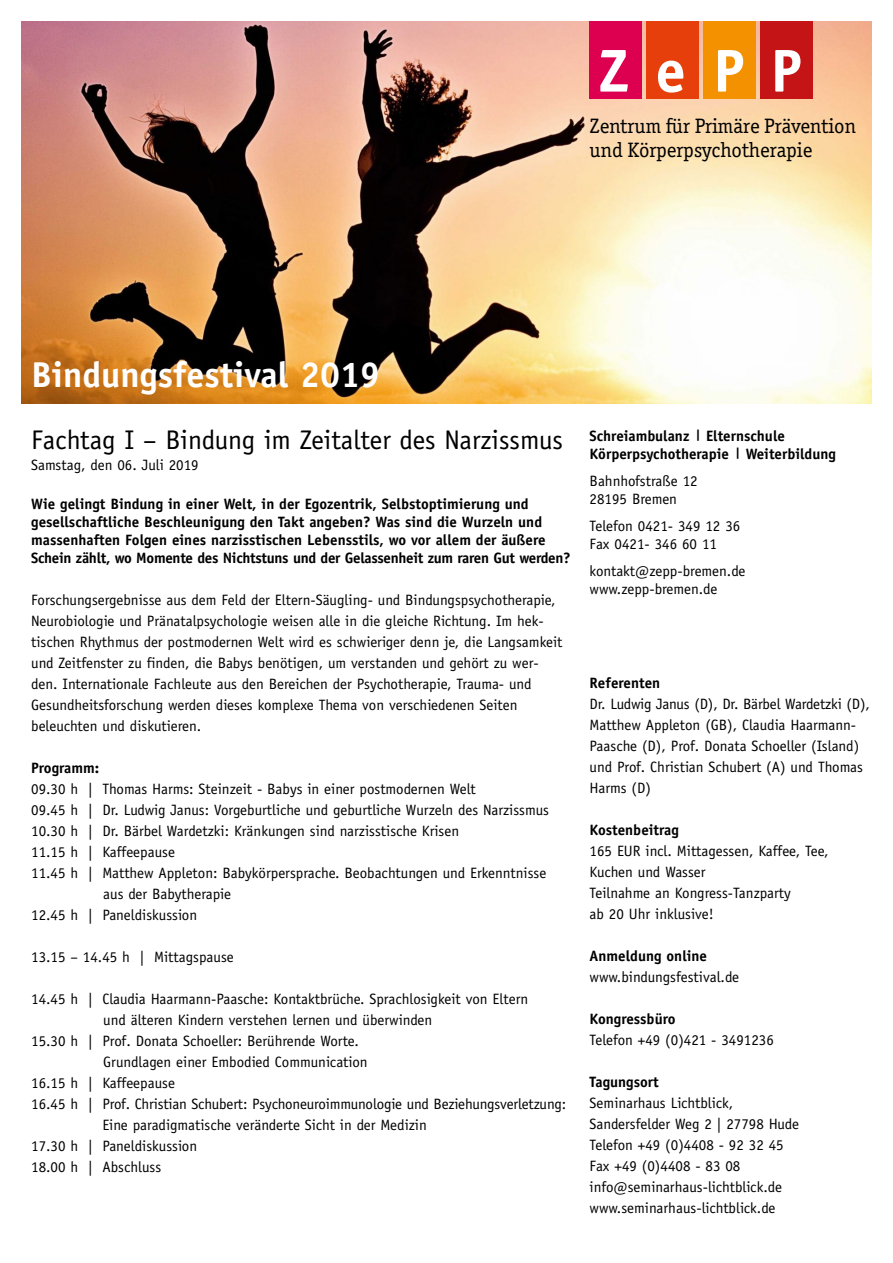
<style>
.page{position:relative;width:893px;height:1263px;background:#fff}
.page>*{position:absolute;margin:0;border:0;box-sizing:border-box;transform-origin:0 0}
.t1{font:700 36px "Officina Sans";color:#fff}
.t2{font:27px "Officina Sans";color:#000}
.t3{font:21px/24px "Officina Serif";color:#000}
.t4{font:15px/21px "Officina Sans";color:#000}
.t5{font:700 15px/18px "Officina Sans";color:#000}
</style>
<div class="page">
<img style="left:21px;top:21px;width:851px;height:383px">
<div style="left:589px;top:21px;width:53px;height:78px;background:#de0050"></div>
<div style="left:646px;top:21px;width:53px;height:78px;background:#e73f0c"></div>
<div style="left:703px;top:21px;width:53px;height:78px;background:#f39100"></div>
<div style="left:761px;top:21px;width:52px;height:78px;background:#c51415"></div>
<svg style="left:600px;top:50px;width:200px;height:43px"></svg>
<h3 class="t3" style="left:590px;top:114px;width:268px">Zentrum für Primäre Prävention und Körperpsychotherapie</h3>
<h1 class="t1" style="left:31px;top:352px;width:351px">Bindungsfestival 2019</h1>
<h2 class="t2" style="left:31px;top:424px;width:533px">Fachtag I – Bindung im Zeitalter des Narzissmus</h2>
<p class="t4" style="left:31px;top:454px;width:169px">Samstag, den 06. Juli 2019</p>
<p class="t5" style="left:31px;top:494px;width:541px">Wie gelingt Bindung in einer Welt, in der Egozentrik, Selbstoptimierung und gesellschaftliche Beschleunigung den Takt angeben? Was sind die Wurzeln und massenhaften Folgen eines narzisstischen Lebensstils, wo vor allem der äußere Schein zählt, wo Momente des Nichtstuns und der Gelassenheit zum raren Gut werden?</p>
<p class="t4" style="left:31px;top:589px;width:533px">Forschungsergebnisse aus dem Feld der Eltern-Säugling- und Bindungspsychotherapie, Neurobiologie und Pränatalpsychologie weisen alle in die gleiche Richtung. Im hek&shy;tischen Rhythmus der postmodernen Welt wird es schwieriger denn je, die Langsamkeit und Zeitfenster zu finden, die Babys benötigen, um verstanden und gehört zu wer&shy;den. Internationale Fachleute aus den Bereichen der Psychotherapie, Trauma- und Gesundheitsforschung werden dieses komplexe Thema von verschiedenen Seiten beleuchten und diskutieren.</p>
<p class="t5" style="left:31px;top:758px;width:70px">Programm:</p>
<p class="t4" style="left:31px;top:778px;width:446px">09.30 h | Thomas Harms: Steinzeit - Babys in einer postmodernen Welt</p>
<p class="t4" style="left:31px;top:799px;width:519px">09.45 h | Dr. Ludwig Janus: Vorgeburtliche und geburtliche Wurzeln des Narzissmus</p>
<p class="t4" style="left:31px;top:820px;width:429px">10.30 h | Dr. Bärbel Wardetzki: Kränkungen sind narzisstische Krisen</p>
<p class="t4" style="left:31px;top:841px;width:145px">11.15 h | Kaffeepause</p>
<p class="t4" style="left:31px;top:862px;width:517px">11.45 h | Matthew Appleton: Babykörpersprache. Beobachtungen und Erkenntnisse</p>
<p class="t4" style="left:103px;top:883px;width:129px">aus der Babytherapie</p>
<p class="t4" style="left:31px;top:904px;width:168px">12.45 h | Paneldiskussion</p>
<p class="t4" style="left:31px;top:946px;width:204px">13.15 – 14.45 h | Mittagspause</p>
<p class="t4" style="left:31px;top:988px;width:499px">14.45 h | Claudia Haarmann-Paasche: Kontaktbrüche. Sprachlosigkeit von Eltern</p>
<p class="t4" style="left:103px;top:1009px;width:330px">und älteren Kindern verstehen lernen und überwinden</p>
<p class="t4" style="left:31px;top:1030px;width:329px">15.30 h | Prof. Donata Schoeller: Berührende Worte.</p>
<p class="t4" style="left:103px;top:1051px;width:266px">Grundlagen einer Embodied Communication</p>
<p class="t4" style="left:31px;top:1072px;width:145px">16.15 h | Kaffeepause</p>
<p class="t4" style="left:31px;top:1093px;width:536px">16.45 h | Prof. Christian Schubert: Psychoneuroimmunologie und Beziehungsverletzung:</p>
<p class="t4" style="left:102px;top:1114px;width:326px">Eine paradigmatische veränderte Sicht in der Medizin</p>
<p class="t4" style="left:31px;top:1135px;width:168px">17.30 h | Paneldiskussion</p>
<p class="t4" style="left:31px;top:1156px;width:132px">18.00 h | Abschluss</p>
<p class="t5" style="left:590px;top:427px;width:248px">Schreiambulanz <sup>|</sup> Elternschule<br>Körperpsychotherapie <sup>|</sup> Weiterbildung</p>
<p class="t4" style="left:590px;top:472px;width:110px;line-height:18px">Bahnhofstraße 12<br>28195 Bremen</p>
<p class="t4" style="left:590px;top:517px;width:152px;line-height:18px">Telefon 0421- 349 12 36<br>Fax 0421- 346 60 11</p>
<p class="t4" style="left:590px;top:562px;width:157px;line-height:18px">kontakt@zepp-bremen.de www.zepp-bremen.de</p>
<p class="t5" style="left:590px;top:674px;width:72px">Referenten</p>
<p class="t4" style="left:590px;top:693px;width:282px">Dr. Ludwig Janus (D), Dr. Bärbel Wardetzki (D), Matthew Appleton (GB), Claudia Haarmann-Paasche (D), Prof. Donata Schoeller (Island) und Prof. Christian Schubert (A) und Thomas Harms (D)</p>
<p class="t5" style="left:590px;top:821px;width:91px">Kostenbeitrag</p>
<p class="t4" style="left:590px;top:840px;width:240px">165 EUR incl. Mittagessen, Kaffee, Tee,<br>Kuchen und Wasser<br>Teilnahme an Kongress-Tanzparty<br>ab 20 Uhr inklusive!</p>
<p class="t5" style="left:590px;top:947px;width:119px">Anmeldung online</p>
<p class="t4" style="left:590px;top:966px;width:151px">www.bindungsfestival.de</p>
<p class="t5" style="left:590px;top:1010px;width:87px">Kongressbüro</p>
<p class="t4" style="left:590px;top:1029px;width:186px">Telefon +49 (0)421 - 3491236</p>
<p class="t5" style="left:590px;top:1073px;width:71px">Tagungsort</p>
<p class="t4" style="left:590px;top:1092px;width:211px">Seminarhaus Lichtblick,<br>Sandersfelder Weg 2 | 27798 Hude<br>Telefon +49 (0)4408 - 92 32 45<br>Fax +49 (0)4408 - 83 08 info@seminarhaus-lichtblick.de www.seminarhaus-lichtblick.de</p>
</div>
